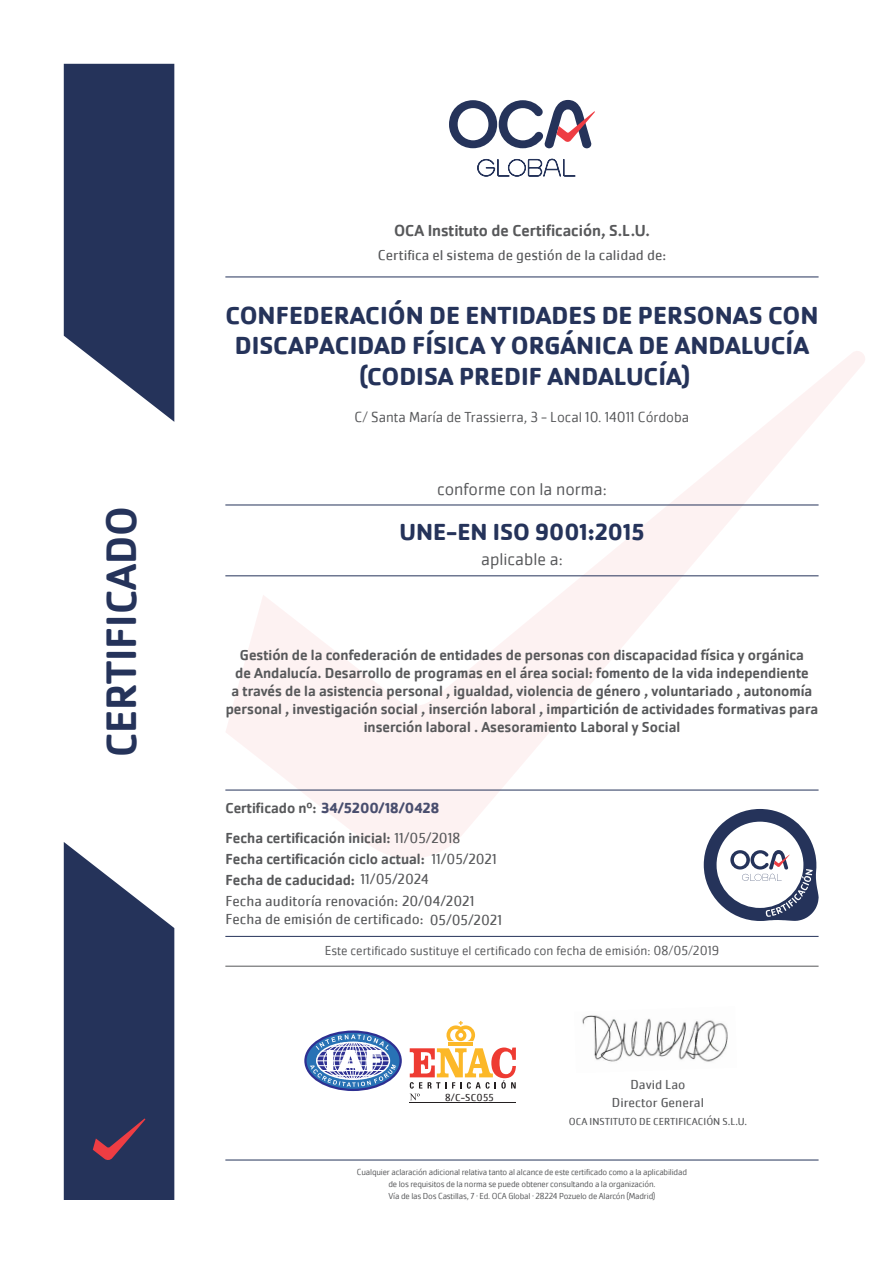
<style>
.page{position:relative;width:893px;height:1263px;background:#fff}
.page>*{position:absolute;margin:0;border:0;box-sizing:border-box;transform-origin:0 0}
.t1{font:500 43.95px "Cachet Pro";color:#25335a}
.t2{font:700 25.5px/30.6px "Cachet Pro";color:#25335a;text-align:center}
.t3{font:700 24px "Cachet Pro";color:#25335a}
.t4{font:300 18px "Cachet Pro";color:#57585a}
.t5{font:500 16.5px "Cachet Pro";color:#57585a}
.t6{font:500 15px/18px "Cachet Pro";color:#57585a;text-align:center}
.t7{font:15px "Cachet Pro";color:#57585a}
.t8{font:300 15px "Cachet Pro";color:#57585a}
.t9{font:700 15px "Cachet Pro";color:#494e6e}
.t10{font:300 13.5px "Cachet Pro";color:#57585a}
.t11{font:13.5px "Cachet Pro";color:#57585a}
.t12{font:10.5px "Cachet Pro";color:#57585a}
.t13{font:10.5px "Cachet Pro";letter-spacing:.025em;color:#231f20}
.t14{font:300 9px "Cachet Pro";letter-spacing:-.02em;color:#57585a}
.s1{font-weight:500;color:#57585a}
.s2{font-weight:400}
</style>
<div class="page">
<svg style="left:225px;top:351px;width:640px;height:507px"></svg>
<svg style="left:64px;top:64px;width:110px;height:358px;background:#3f4b6d"></svg>
<svg style="left:449px;top:100px;width:146px;height:48px"></svg>
<svg style="left:477px;top:159px;width:99px;height:18px"></svg>
<svg style="left:64px;top:842px;width:110px;height:358px;background:#414b6d"></svg>
<hr style="left:225px;top:277px;width:594px;height:1px;background:#25335a">
<hr style="left:225px;top:575px;width:594px;height:1px;background:#25335a">
<hr style="left:225px;top:505px;width:594px;height:1px;background:#25335a">
<hr style="left:225px;top:1160px;width:594px;height:1px;background:#25335a">
<hr style="left:225px;top:790px;width:594px;height:1px;background:#25335a">
<hr style="left:225px;top:936px;width:594px;height:1px;background:#25335a">
<svg style="left:704px;top:809px;width:115px;height:112px"></svg>
<hr style="left:225px;top:966px;width:594px;height:1px;background:#57585a">
<hr style="left:449px;top:1042px;width:24px;height:4px;background:#fcb828">
<svg style="left:446px;top:1021px;width:29px;height:20px"></svg>
<hr style="left:410px;top:1102px;width:106px;height:1px;background:#231f20">
<svg style="left:410px;top:1047px;width:106px;height:53px"></svg>
<svg style="left:305px;top:1032px;width:96px;height:58px"></svg>
<div style="left:304px;top:1030px;width:98px;height:61px;border:2px solid #2e3092;border-radius:50%"></div>
<svg style="left:310px;top:1034px;width:86px;height:53px"></svg>
<img style="left:582px;top:1015px;width:146px;height:47px">
<p class="t1" style="left:96px;top:757px;width:253px;rotate:-90deg">CERTIFICADO</p>
<p class="t5" style="left:394px;top:221px;width:257px">OCA Instituto de Certificación, S.L.U.</p>
<p class="t7" style="left:378px;top:246px;width:290px">Certifica el sistema de gestión de la calidad de:</p>
<p class="t2" style="left:225px;top:300px;width:595px">CONFEDERACIÓN DE ENTIDADES DE PERSONAS CON<br>DISCAPACIDAD FÍSICA Y ORGÁNICA DE ANDALUCÍA (CODISA PREDIF ANDALUCÍA)</p>
<p class="t8" style="left:355px;top:408px;width:336px">C/ Santa María de Trassierra, 3 - Local 10. 14011 Córdoba</p>
<p class="t4" style="left:437px;top:479px;width:171px">conforme con la norma:</p>
<p class="t3" style="left:399px;top:517px;width:246px">UNE-EN ISO 9001:2015</p>
<p class="t4" style="left:481px;top:549px;width:83px">aplicable a:</p>
<p class="t6" style="left:226px;top:646px;width:594px">Gestión de la confederación de entidades de personas con discapacidad física y orgánica<br>de Andalucía. Desarrollo de programas en el área social: fomento de la vida independiente<br>a través de la asistencia personal , igualdad, violencia de género , voluntariado , autonomía personal , investigación social , inserción laboral , impartición de actividades formativas para inserción laboral . Asesoramiento Laboral y Social</p>
<p class="t9" style="left:225px;top:798px;width:215px"><span class="s1">Certificado nº:</span> 34/5200/18/0428</p>
<p class="t6" style="left:225px;top:829px;width:236px">Fecha certificación inicial: <span class="s2">11/05/2018</span></p>
<p class="t6" style="left:225px;top:850px;width:273px">Fecha certificación ciclo actual: <span class="s2">11/05/2021</span></p>
<p class="t6" style="left:225px;top:871px;width:205px">Fecha de caducidad: <span class="s2">11/05/2024</span></p>
<p class="t7" style="left:225px;top:892px;width:251px">Fecha auditoría renovación: 20/04/2021</p>
<p class="t7" style="left:225px;top:910px;width:278px">Fecha de emisión de certificado: 05/05/2021</p>
<p class="t10" style="left:325px;top:943px;width:396px">Este certificado sustituye el certificado con fecha de emisión: 08/05/2019</p>
<p class="t13" style="left:445px;top:1091px;width:50px">8/C-SC055</p>
<p class="t11" style="left:630px;top:1076px;width:56px">David Lao</p>
<p class="t12" style="left:569px;top:1115px;width:180px">OCA INSTITUTO DE CERTIFICACIÓN S.L.U.</p>
<p class="t11" style="left:612px;top:1094px;width:93px">Director General</p>
<p class="t14" style="left:357px;top:1166px;width:332px">Cualquier aclaración adicional relativa tanto al alcance de este certificado como a la aplicabilidad</p>
<p class="t14" style="left:388px;top:1178px;width:269px">de los requisitos de la norma se puede obtener consultando a la organización.</p>
<p class="t14" style="left:388px;top:1190px;width:268px">Vía de las Dos Castillas, 7 · Ed. OCA Global · 28224 Pozuelo de Alarcón (Madrid)</p>
</div>
